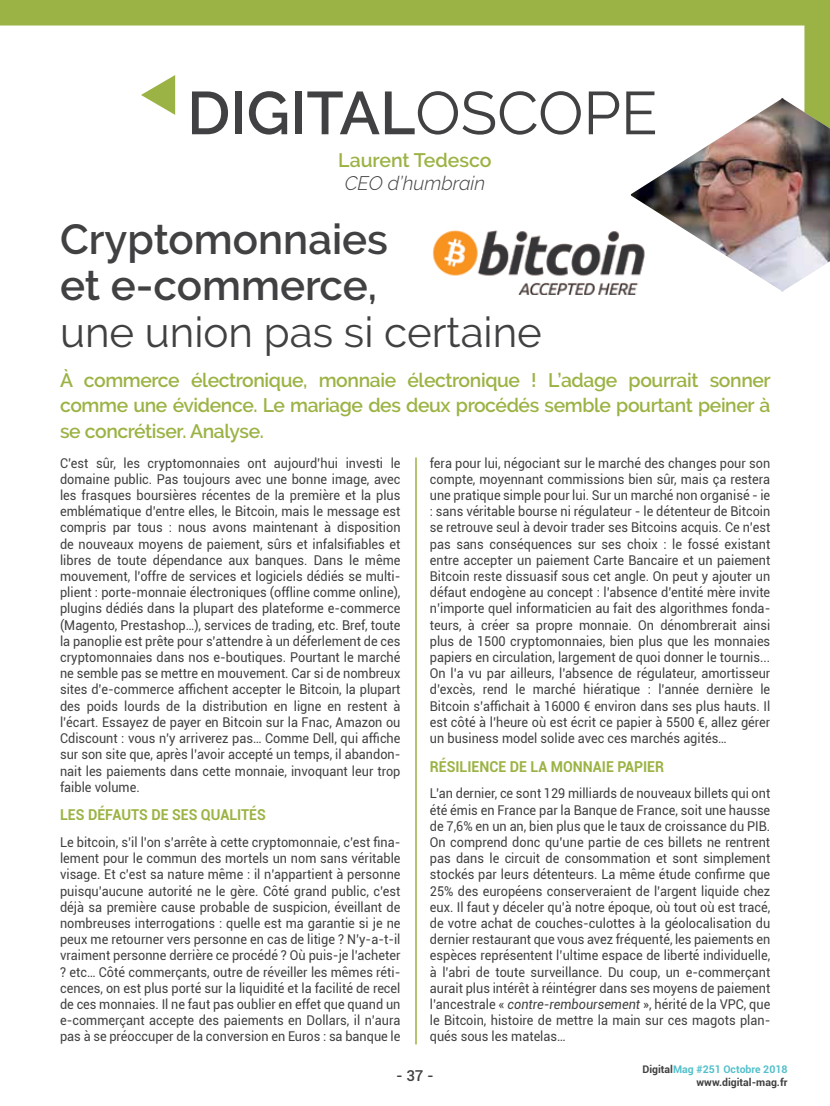
<style>
.page{position:relative;width:830px;height:1106px;background:#fff}
.page>*{position:absolute;margin:0;border:0;box-sizing:border-box;transform-origin:0 0}
.t1{font:600 60.3px "Raleway";color:#414042}
.t2{font:600 42px/46.5px "Raleway";color:#414042}
.t3{font:42px "Raleway";color:#414042}
.t4{font:600 19.5px/25.5px "Raleway";letter-spacing:-.02em;color:#9bb344;text-align:justify}
.t5{font:600 19.5px "Raleway";color:#9bb344}
.t6{font:italic 300 19.5px "Raleway";color:#414042}
.t7{font:700 15px "Roboto";color:#9bb344;scale:.94 1}
.t8{font:500 15px "Roboto";color:#414042}
.t9{font:13.5px/16.2px "Roboto";color:#414042;text-align:justify;scale:.94 1}
.t10{font:700 10.5px/12.6px "Roboto";color:#414042;text-align:right}
.s1{font-weight:400}
.s2{font-style:italic}
.s3{color:#54c0cb}
</style>
<div class="page">
<svg style="left:0;top:0;width:829px;height:115px"></svg>
<svg style="left:141px;top:75px;width:34px;height:40px"></svg>
<hr style="left:415px;top:457px;width:1px;height:587px;background:#9bb344">
<img style="left:630px;top:98px;width:199px;height:194px">
<img style="left:432px;top:228px;width:214px;height:66px">
<h1 class="t1" style="left:187px;top:78px;width:471px">DIGITAL<span class="s1">OSCOPE</span></h1>
<h3 class="t5" style="left:338px;top:149px;width:155px">Laurent Tedesco</h3>
<h3 class="t6" style="left:344px;top:172px;width:142px">CEO d’humbrain</h3>
<h2 class="t2" style="left:60px;top:216px;width:329px">Cryptomonnaies et e-commerce,</h2>
<h2 class="t3" style="left:60px;top:307px;width:483px">une union pas si certaine</h2>
<h3 class="t4" style="left:60px;top:367px;width:712px">À commerce électronique, monnaie électronique ! L’adage pourrait sonner comme une évidence. Le mariage des deux procédés semble pourtant peiner à se concrétiser. Analyse.</h3>
<p class="t9" style="left:60px;top:454px;width:363px">C’est sûr, les cryptomonnaies ont aujourd’hui investi le domaine public. Pas toujours avec une bonne image, avec les frasques boursières récentes de la première et la plus emblématique d’entre elles, le Bitcoin, mais le message est compris par tous : nous avons maintenant à disposition de nouveaux moyens de paiement, sûrs et infalsifiables et libres de toute dépendance aux banques. Dans le même mouvement, l’offre de services et logiciels dédiés se multi&shy;plient : porte-monnaie électroniques (offline comme online), plugins dédiés dans la plupart des plateforme e-commerce (Magento, Prestashop…), services de trading, etc. Bref, toute la panoplie est prête pour s’attendre à un déferlement de ces cryptomonnaies dans nos e-boutiques. Pourtant le marché ne semble pas se mettre en mouvement. Car si de nombreux sites d’e-commerce affichent accepter le Bitcoin, la plupart des poids lourds de la distribution en ligne en restent à l’écart. Essayez de payer en Bitcoin sur la Fnac, Amazon ou Cdiscount : vous n’y arriverez pas… Comme Dell, qui affiche sur son site que, après l’avoir accepté un temps, il abandon&shy;nait les paiements dans cette monnaie, invoquant leur trop faible volume.</p>
<p class="t7" style="left:60px;top:804px;width:220px">LES DÉFAUTS DE SES QUALITÉS</p>
<p class="t9" style="left:60px;top:833px;width:363px">Le bitcoin, s’il l’on s’arrête à cette cryptomonnaie, c’est fina&shy;lement pour le commun des mortels un nom sans véritable visage. Et c’est sa nature même : il n’appartient à personne puisqu’aucune autorité ne le gère. Côté grand public, c’est déjà sa première cause probable de suspicion, éveillant de nombreuses interrogations : quelle est ma garantie si je ne peux me retourner vers personne en cas de litige ? N’y-a-t-il vraiment personne derrière ce procédé ? Où puis-je l’acheter ? etc… Côté commerçants, outre de réveiller les mêmes réti&shy;cences, on est plus porté sur la liquidité et la facilité de recel de ces monnaies. Il ne faut pas oublier en effet que quand un e-commerçant accepte des paiements en Dollars, il n’aura pas à se préoccuper de la conversion en Euros : sa banque le</p>
<p class="t9" style="left:429px;top:454px;width:363px">fera pour lui, négociant sur le marché des changes pour son compte, moyennant commissions bien sûr, mais ça restera une pratique simple pour lui. Sur un marché non organisé - ie : sans véritable bourse ni régulateur - le détenteur de Bitcoin se retrouve seul à devoir trader ses Bitcoins acquis. Ce n’est pas sans conséquences sur ses choix : le fossé existant entre accepter un paiement Carte Bancaire et un paiement Bitcoin reste dissuasif sous cet angle. On peut y ajouter un défaut endogène au concept : l’absence d’entité mère invite n’importe quel informaticien au fait des algorithmes fonda&shy;teurs, à créer sa propre monnaie. On dénombrerait ainsi plus de 1500 cryptomonnaies, bien plus que les monnaies papiers en circulation, largement de quoi donner le tournis...<br>On l’a vu par ailleurs, l’absence de régulateur, amortisseur d’excès, rend le marché hiératique : l’année dernière le Bitcoin s’affichait à 16000 € environ dans ses plus hauts. Il est côté à l’heure où est écrit ce papier à 5500 €, allez gérer un business model solide avec ces marchés agités…</p>
<p class="t7" style="left:429px;top:755px;width:250px">RÉSILIENCE DE LA MONNAIE PAPIER</p>
<p class="t9" style="left:429px;top:785px;width:363px">L’an dernier, ce sont 129 milliards de nouveaux billets qui ont été émis en France par la Banque de France, soit une hausse de 7,6% en un an, bien plus que le taux de croissance du PIB.<br>On comprend donc qu’une partie de ces billets ne rentrent pas dans le circuit de consommation et sont simplement stockés par leurs détenteurs. La même étude confirme que 25% des européens conserveraient de l’argent liquide chez eux. Il faut y déceler qu’à notre époque, où tout où est tracé, de votre achat de couches-culottes à la géolocalisation du dernier restaurant que vous avez fréquenté, les paiements en espèces représentent l’ultime espace de liberté individuelle, à l’abri de toute surveillance. Du coup, un e-commerçant aurait plus intérêt à réintégrer dans ses moyens de paiement l’ancestrale « <span class="s2">contre-remboursement</span> », hérité de la VPC, que le Bitcoin, histoire de mettre la main sur ces magots plan&shy;qués sous les matelas…</p>
<p class="t8" style="left:396px;top:1065px;width:39px">- 37 -</p>
<p class="t10" style="left:642px;top:1062px;width:146px">Digital<span class="s3">Mag #251 Octobre 2018 </span>www.digital-mag.fr</p>
</div>
